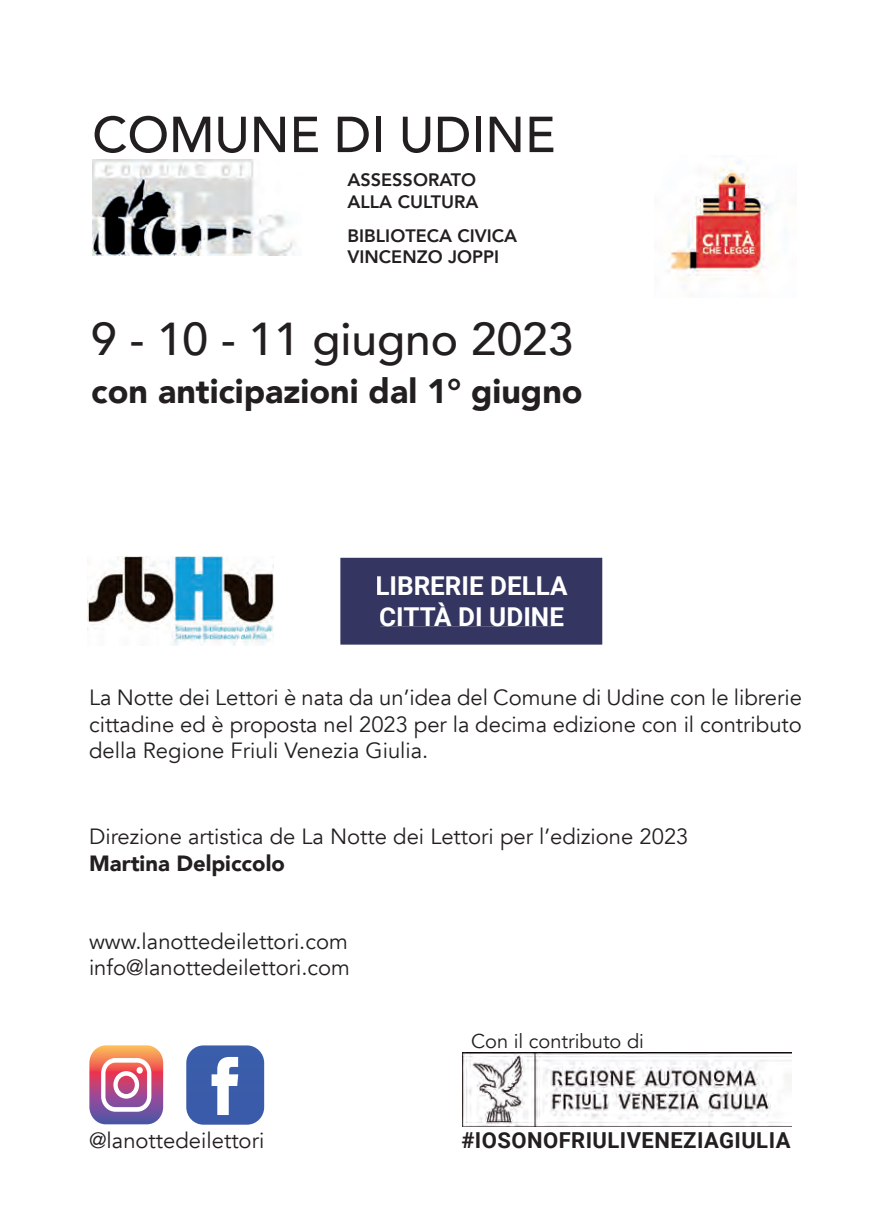
<style>
.page{position:relative;width:874px;height:1225px;background:#fff}
.page>*{position:absolute;margin:0;border:0;box-sizing:border-box;transform-origin:0 0}
.t1{font:500 50px "Avenir";color:#231f20}
.t2{font:500 46px "Avenir";color:#231f20}
.t3{font:900 34px "Avenir";color:#231f20}
.t4{font:700 26px/31.2px "Roboto";color:#fff}
.t5{font:22px/26.4px "Avenir";color:#231f20;text-align:justify}
.t6{font:700 22px "Roboto";letter-spacing:.02em;color:#231f20}
.t7{font:900 22px "Avenir";color:#231f20}
.t8{font:20px "Avenir";color:#231f20}
.t9{font:800 18px/21.6px "Avenir";color:#231f20}
</style>
<div class="page">
<img style="left:88px;top:557px;width:185px;height:88px">
<img style="left:668px;top:156px;width:104px;height:125px">
<img style="left:462px;top:1053px;width:329px;height:73px">
<svg style="left:89px;top:1045px;width:74px;height:79px"></svg>
<div style="left:136px;top:1067px;width:7px;height:6px;background:#fff;border-radius:50%"></div>
<svg style="left:186px;top:1045px;width:78px;height:79px"></svg>
<img style="left:92px;top:159px;width:203px;height:96px">
<div style="left:340px;top:558px;width:262px;height:86px;background:#343560"></div>
<div style="left:377px;top:576px;width:190px;height:19px;background:#343560"></div>
<div style="left:380px;top:602px;width:183px;height:24px;background:#343560"></div>
<h1 class="t1" style="left:92px;top:91px;width:464px">COMUNE DI UDINE</h1>
<p class="t9" style="left:347px;top:169px;width:132px">ASSESSORATO<br>ALLA CULTURA</p>
<p class="t9" style="left:347px;top:225px;width:171px">BIBLIOTECA CIVICA<br>VINCENZO JOPPI</p>
<h2 class="t2" style="left:91px;top:299px;width:483px">9 - 10 - 11 giugno 2023</h2>
<h3 class="t3" style="left:91px;top:362px;width:492px">con anticipazioni dal 1° giugno</h3>
<p class="t4" style="left:375px;top:569px;width:194px">LIBRERIE DELLA<br>CITTÀ DI UDINE</p>
<p class="t5" style="left:89px;top:685px;width:714px">La Notte dei Lettori è nata da un’idea del Comune di Udine con le librerie cittadine ed è proposta nel 2023 per la decima edizione con il contributo della Regione Friuli Venezia Giulia.</p>
<p class="t5" style="left:89px;top:824px;width:600px">Direzione artistica de La Notte dei Lettori per l’edizione 2023</p>
<p class="t7" style="left:89px;top:844px;width:197px">Martina Delpiccolo</p>
<p class="t5" style="left:89px;top:928px;width:262px">www.lanottedeilettori.com info@lanottedeilettori.com</p>
<p class="t8" style="left:471px;top:1029px;width:174px">Con il contributo di</p>
<p class="t5" style="left:89px;top:1127px;width:177px">@lanottedeilettori</p>
<p class="t6" style="left:461px;top:1125px;width:330px">#IOSONOFRIULIVENEZIAGIULIA</p>
</div>
